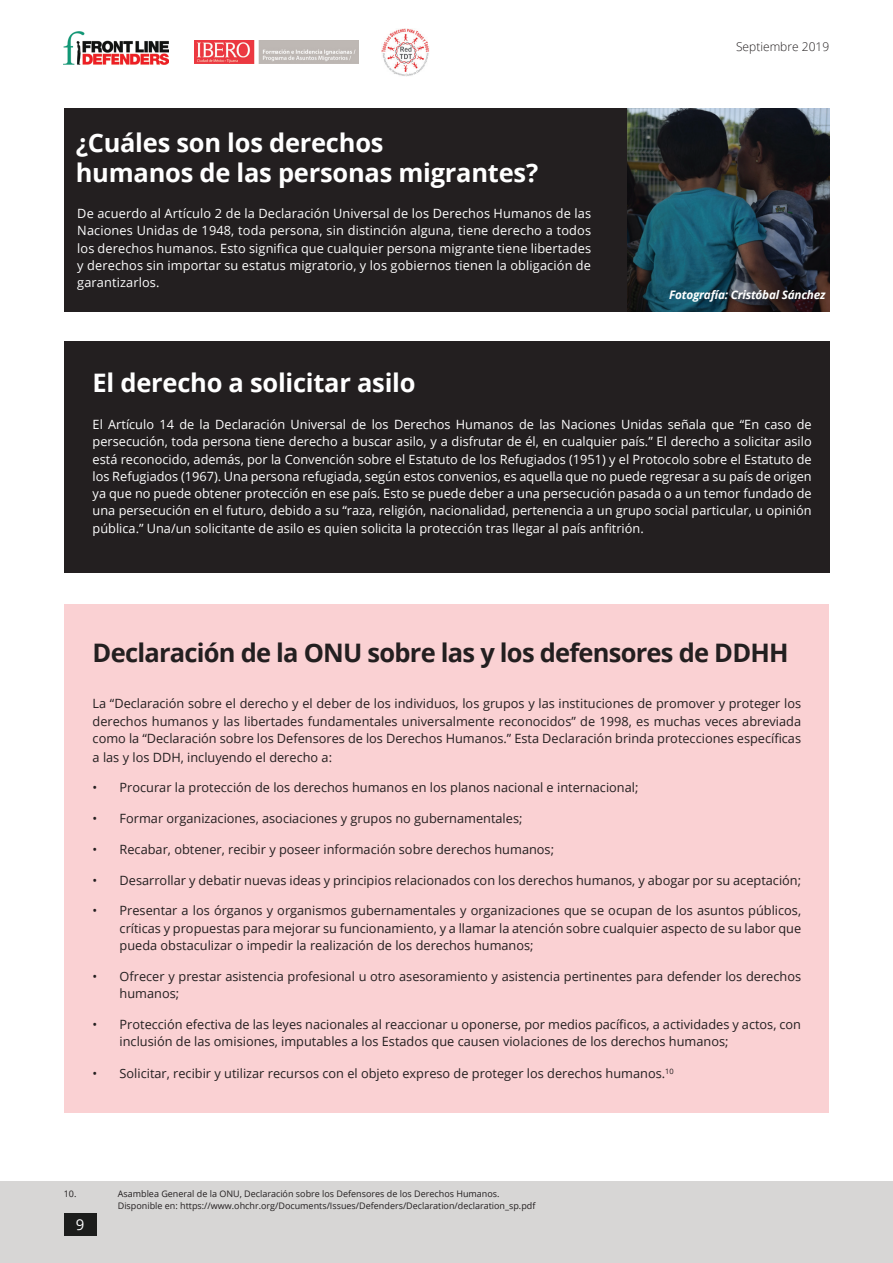
<style>
.page{position:relative;width:893px;height:1263px;background:#fff}
.page>*{position:absolute;margin:0;border:0;box-sizing:border-box;transform-origin:0 0}
.t1{font:700 25.5px/30px "Open Sans";letter-spacing:-.01em;color:#fff}
.t2{font:700 25.5px "Open Sans";letter-spacing:-.03em;color:#231f20}
.t3{font:15px "Open Sans";color:#fff}
.t4{font:12.75px/17.2px "Open Sans";color:#231f20;text-align:justify}
.t5{font:12.75px/17.2px "Open Sans";letter-spacing:.005em;color:#fff;text-align:justify}
.t6{font:300 12px "Open Sans";color:#231f20}
.t7{font:italic 700 11.7px "Open Sans";letter-spacing:-.02em;color:#fff}
.t8{font:9px/12px "Open Sans";color:#231f20}
</style>
<div class="page">
<img style="left:195px;top:40px;width:164px;height:24px">
<img style="left:382px;top:28px;width:47px;height:48px">
<img style="left:64px;top:32px;width:104px;height:33px">
<div style="left:64px;top:108px;width:633px;height:203px;background:#231f20"></div>
<div style="left:64px;top:342px;width:765px;height:231px;background:#231f20"></div>
<img style="left:628px;top:108px;width:201px;height:203px">
<div style="left:64px;top:604px;width:765px;height:508px;background:#fad1d3"></div>
<div style="left:0;top:1182px;width:893px;height:81px;background:#d7d6d5"></div>
<div style="left:64px;top:1213px;width:32px;height:23px;background:#1c1d1c"></div>
<h1 class="t1" style="left:76px;top:127px;width:464px">¿Cuáles son los derechos<br>humanos de las personas migrantes?</h1>
<p class="t5" style="left:77px;top:204px;width:515px">De acuerdo al Artículo 2 de la Declaración Universal de los Derechos Humanos de las Naciones Unidas de 1948, toda persona, sin distinción alguna, tiene derecho a todos los derechos humanos. Esto significa que cualquier persona migrante tiene libertades y derechos sin importar su estatus migratorio, y los gobiernos tienen la obligación de garantizarlos.</p>
<h1 class="t1" style="left:93px;top:367px;width:324px">El derecho a solicitar asilo</h1>
<p class="t6" style="left:736px;top:38px;width:95px">Septiembre 2019</p>
<p class="t7" style="left:669px;top:286px;width:158px">Fotografía: Cristóbal Sánchez</p>
<p class="t5" style="left:93px;top:415px;width:721px">El Artículo 14 de la Declaración Universal de los Derechos Humanos de las Naciones Unidas señala que “En caso de persecución, toda persona tiene derecho a buscar asilo, y a disfrutar de él, en cualquier país.” El derecho a solicitar asilo está reconocido, además, por la Convención sobre el Estatuto de los Refugiados (1951) y el Protocolo sobre el Estatuto de los Refugiados (1967). Una persona refugiada, según estos convenios, es aquella que no puede regresar a su país de origen ya que no puede obtener protección en ese país. Esto se puede deber a una persecución pasada o a un temor fundado de una persecución en el futuro, debido a su “raza, religión, nacionalidad, pertenencia a un grupo social particular, u opinión pública.” Una/un solicitante de asilo es quien solicita la protección tras llegar al país anfitrión.</p>
<h1 class="t2" style="left:93px;top:634px;width:698px">Declaración de la ONU sobre las y los defensores de DDHH</h1>
<p class="t4" style="left:93px;top:695px;width:710px">La “Declaración sobre el derecho y el deber de los individuos, los grupos y las instituciones de promover y proteger los derechos humanos y las libertades fundamentales universalmente reconocidos” de 1998, es muchas veces abreviada como la “Declaración sobre los Defensores de los Derechos Humanos.” Esta Declaración brinda protecciones específicas</p>
<p class="t4" style="left:93px;top:748px;width:241px">a las y los DDH, incluyendo el derecho a:</p>
<p class="t4" style="left:93px;top:779px;width:547px">• Procurar la protección de los derechos humanos en los planos nacional e internacional;</p>
<p class="t4" style="left:93px;top:810px;width:431px">• Formar organizaciones, asociaciones y grupos no gubernamentales;</p>
<p class="t4" style="left:93px;top:840px;width:463px">• Recabar, obtener, recibir y poseer información sobre derechos humanos;</p>
<p class="t4" style="left:93px;top:871px;width:710px">• Desarrollar y debatir nuevas ideas y principios relacionados con los derechos humanos, y abogar por su aceptación;</p>
<p class="t4" style="left:120px;top:902px;width:683px;text-indent:-27px">• Presentar a los órganos y organismos gubernamentales y organizaciones que se ocupan de los asuntos públicos, críticas y propuestas para mejorar su funcionamiento, y a llamar la atención sobre cualquier aspecto de su labor que pueda obstaculizar o impedir la realización de los derechos humanos;</p>
<p class="t4" style="left:120px;top:967px;width:683px;text-indent:-27px">• Ofrecer y prestar asistencia profesional u otro asesoramiento y asistencia pertinentes para defender los derechos humanos;</p>
<p class="t4" style="left:120px;top:1015px;width:683px;text-indent:-27px">• Protección efectiva de las leyes nacionales al reaccionar u oponerse, por medios pacíficos, a actividades y actos, con inclusión de las omisiones, imputables a los Estados que causen violaciones de los derechos humanos;</p>
<p class="t4" style="left:93px;top:1065px;width:582px">• Solicitar, recibir y utilizar recursos con el objeto expreso de proteger los derechos humanos.<sup>10</sup></p>
<p class="t8" style="left:64px;top:1187px;width:14px">10.</p>
<p class="t8" style="left:118px;top:1187px;width:419px">Asamblea General de la ONU, Declaración sobre los Defensores de los Derechos Humanos.<br>Disponible en: https://www.ohchr.org/Documents/Issues/Defenders/Declaration/declaration_sp.pdf</p>
<p class="t3" style="left:76px;top:1215px;width:10px">9</p>
</div>
